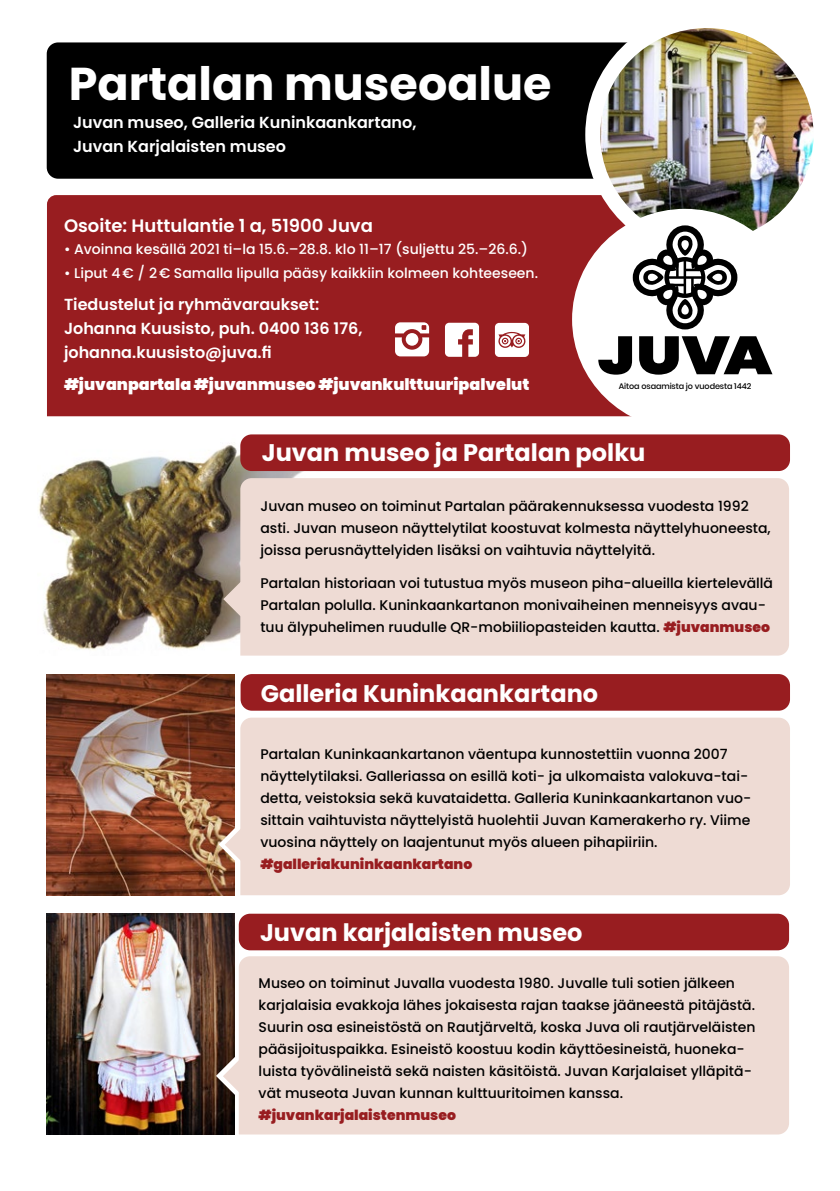
<style>
.page{position:relative;width:840px;height:1191px;background:#fff}
.page>*{position:absolute;margin:0;border:0;box-sizing:border-box;transform-origin:0 0}
.t1{font:900 53.6px "Poppins";color:#000;scale:1.18 1}
.t2{font:700 46px "Poppins";color:#fff}
.t3{font:700 24px "Poppins";color:#fff}
.t4{font:600 18px "Poppins";color:#fff}
.t5{font:600 16px/24px "Poppins";color:#fff}
.t6{font:900 16px "Poppins";color:#fff}
.t7{font:500 14px/22px "Poppins";color:#000}
.t8{font:500 14px "Poppins";color:#fff}
.t9{font:900 14px "Poppins";color:#981d20}
.t10{font:500 8.2px "Poppins";letter-spacing:-.01em;color:#000}
.s1{font-weight:900;color:#981d20}
</style>
<div class="page">
<img style="left:38px;top:445px;width:298px;height:205px">
<img style="left:47px;top:913px;width:188px;height:221px">
<div style="left:47px;top:42px;width:629px;height:137px;background:#000;border-radius:11px"></div>
<div style="left:240px;top:434px;width:549px;height:37px;background:#981d20;border-radius:11px"></div>
<div style="left:239px;top:913px;width:549px;height:37px;background:#981d20;border-radius:11px"></div>
<div style="left:47px;top:195px;width:581px;height:221px;background:#981d20"></div>
<div style="left:239px;top:956px;width:549px;height:178px;background:#eedbd4"></div>
<svg style="left:223px;top:582px;width:17px;height:34px"></svg>
<img style="left:47px;top:674px;width:188px;height:221px">
<div style="left:240px;top:717px;width:549px;height:178px;background:#eedbd4"></div>
<svg style="left:218px;top:825px;width:41px;height:39px;background:#dbc1b5"></svg>
<svg style="left:216px;top:1056px;width:41px;height:39px;background:#c3b3ac"></svg>
<div style="left:240px;top:478px;width:548px;height:177px;background:#eedbd4"></div>
<div style="left:240px;top:674px;width:549px;height:36px;background:#981d20;border-radius:11px"></div>
<div style="left:585px;top:12px;width:245px;height:245px;background:#fff;border-radius:50%"></div>
<img style="left:600px;top:28px;width:213px;height:213px;border-radius:107px">
<div style="left:571px;top:209px;width:226px;height:221px;background:#fff;border-radius:50%"></div>
<svg style="left:632px;top:219px;width:111px;height:111px"></svg>
<svg style="left:444px;top:323px;width:35px;height:34px"></svg>
<svg style="left:395px;top:322px;width:34px;height:34px"></svg>
<svg style="left:494px;top:323px;width:34px;height:34px"></svg>
<h2 class="t2" style="left:69px;top:58px;width:484px">Partalan museoalue</h2>
<p class="t5" style="left:73px;top:110px;width:344px">Juvan museo, Galleria Kuninkaankartano,<br>Juvan Karjalaisten museo</p>
<p class="t4" style="left:64px;top:215px;width:310px">Osoite: Huttulantie 1 a, 51900 Juva</p>
<p class="t8" style="left:64px;top:241px;width:465px">• Avoinna kesällä 2021 ti–la 15.6.–28.8. klo 11–17 (suljettu 25.–26.6.)</p>
<p class="t8" style="left:64px;top:265px;width:475px">• Liput 4€ / 2€ Samalla lipulla pääsy kaikkiin kolmeen kohteeseen.</p>
<p class="t5" style="left:64px;top:293px;width:300px">Tiedustelut ja ryhmävaraukset:<br>Johanna Kuusisto, puh. 0400 136 176, johanna.kuusisto@juva.fi</p>
<p class="t6" style="left:64px;top:375px;width:466px">#juvanpartala #juvanmuseo #juvankulttuuripalvelut</p>
<h1 class="t1" style="left:597px;top:324px;width:149px">JUVA</h1>
<p class="t10" style="left:618px;top:381px;width:134px">Aitoa osaamista jo vuodesta 1442</p>
<h3 class="t3" style="left:262px;top:439px;width:385px">Juvan museo ja Partalan polku</h3>
<p class="t7" style="left:260px;top:495px;width:511px">Juvan museo on toiminut Partalan päärakennuksessa vuodesta 1992 asti. Juvan museon näyttelytilat koostuvat kolmesta näyttelyhuoneesta, joissa perusnäyttelyiden lisäksi on vaihtuvia näyttelyitä.</p>
<p class="t7" style="left:260px;top:572px;width:514px">Partalan historiaan voi tutustua myös museon piha-alueilla kiertelevällä<br>Partalan polulla. Kuninkaankartanon monivaiheinen menneisyys avau&shy;tuu älypuhelimen ruudulle QR-mobiiliopasteiden kautta. <span class="s1">#juvanmuseo</span></p>
<h3 class="t3" style="left:260px;top:680px;width:339px">Galleria Kuninkaankartano</h3>
<p class="t7" style="left:260px;top:743px;width:492px">Partalan Kuninkaankartanon väentupa kunnostettiin vuonna 2007 näyttelytilaksi. Galleriassa on esillä koti- ja ulkomaista valokuva-tai&shy;detta, veistoksia sekä kuvataidetta. Galleria Kuninkaankartanon vuo&shy;sittain vaihtuvista näyttelyistä huolehtii Juvan Kamerakerho ry. Viime vuosina näyttely on laajentunut myös alueen pihapiiriin.</p>
<p class="t9" style="left:260px;top:856px;width:213px">#galleriakuninkaankartano</p>
<h3 class="t3" style="left:260px;top:918px;width:324px">Juvan karjalaisten museo</h3>
<p class="t7" style="left:258px;top:971px;width:498px">Museo on toiminut Juvalla vuodesta 1980. Juvalle tuli sotien jälkeen karjalaisia evakkoja lähes jokaisesta rajan taakse jääneestä pitäjästä.<br>Suurin osa esineistöstä on Rautjärveltä, koska Juva oli rautjärveläisten pääsijoituspaikka. Esineistö koostuu kodin käyttöesineistä, huoneka&shy;luista työvälineistä sekä naisten käsitöistä. Juvan Karjalaiset ylläpitä&shy;vät museota Juvan kunnan kulttuuritoimen kanssa.</p>
<p class="t9" style="left:258px;top:1106px;width:199px">#juvankarjalaistenmuseo</p>
</div>
